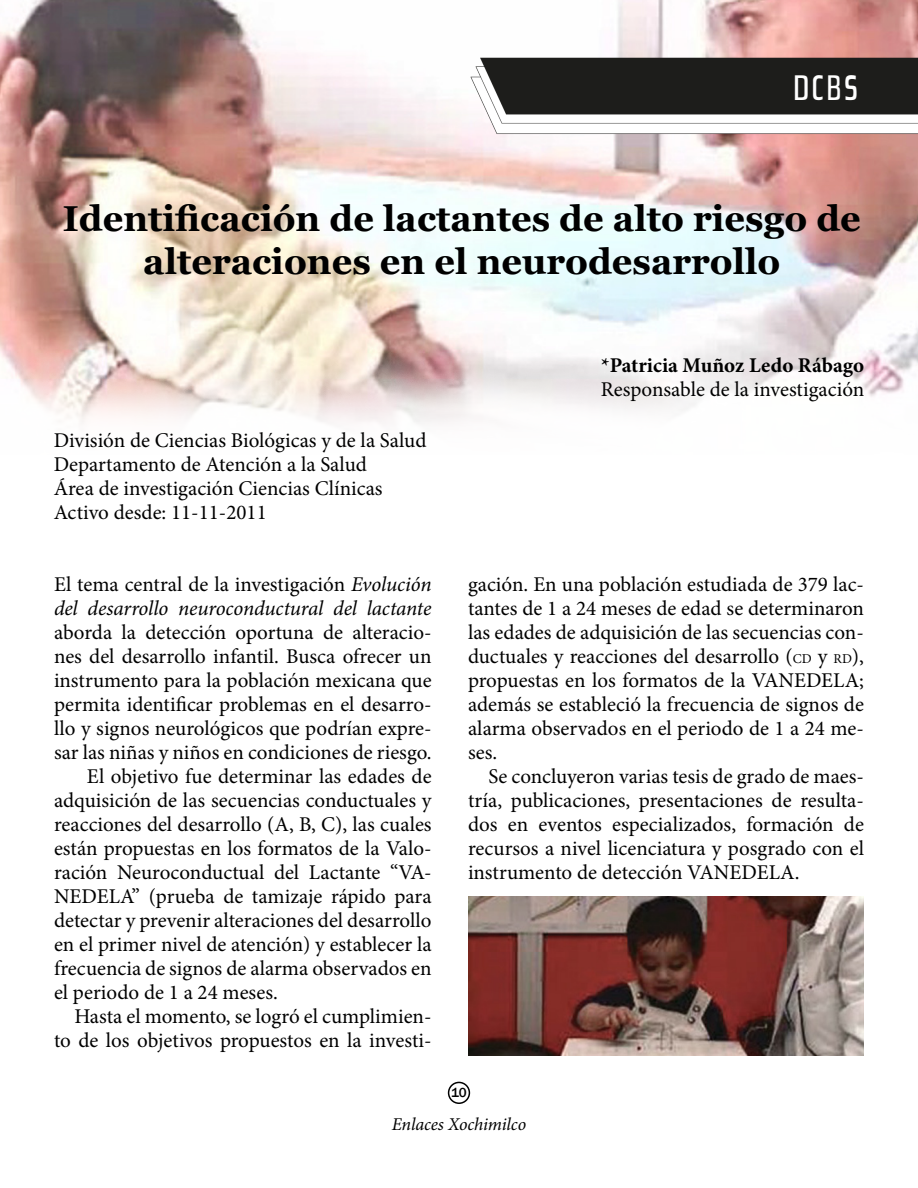
<style>
.page{position:relative;width:918px;height:1188px;background:#fff}
.page>*{position:absolute;margin:0;border:0;box-sizing:border-box;transform-origin:0 0}
.t1{font:700 36px/43.2px "Georgia";color:#000;text-align:center}
.t2{font:300 31.5px "OPTI Topic";color:#fff}
.t3{font:21px/24px "Minion Pro";color:#000;text-align:justify}
.t4{font:700 21px "Minion Pro";color:#000}
.t5{font:italic 18px "Minion Pro";letter-spacing:-.01em;color:#000}
.t6{font:500 13.5px "Franklin Gothic";color:#000}
.s1{font-style:italic}
.s2{font-size:13.5px}
</style>
<div class="page">
<div style="left:448px;top:1082px;width:22px;height:22px;border:2px solid #000;border-radius:50%"></div>
<img style="left:0;top:0;width:918px;height:423px">
<img style="left:448px;top:12px;width:470px;height:158px">
<img style="left:468px;top:897px;width:396px;height:158px">
<p class="t2" style="left:794px;top:67px;width:65px">DCBS</p>
<p class="t1" style="left:63px;top:197px;width:799px">Identificación de lactantes de alto riesgo de alteraciones en el neurodesarrollo</p>
<p class="t3" style="left:54px;top:429px;width:374px">División de Ciencias Biológicas y de la Salud</p>
<p class="t3" style="left:54px;top:453px;width:315px">Departamento de Atención a la Salud</p>
<p class="t3" style="left:54px;top:477px;width:330px">Área de investigación Ciencias Clínicas</p>
<p class="t3" style="left:54px;top:501px;width:215px">Activo desde: 11-11-2011</p>
<p class="t3" style="left:54px;top:573px;width:379px">El tema central de la investigación <span class="s1">Evolución del desarrollo neuroconductural del lactante </span>aborda la detección oportuna de alteracio&shy;nes del desarrollo infantil. Busca ofrecer un instrumento para la población mexicana que permita identificar problemas en el desarro&shy;llo y signos neurológicos que podrían expre&shy;sar las niñas y niños en condiciones de riesgo.</p>
<p class="t3" style="left:54px;top:765px;width:379px;text-indent:33px">El objetivo fue determinar las edades de adquisición de las secuencias conductuales y reacciones del desarrollo (A, B, C), las cuales están propuestas en los formatos de la Valo&shy;ración Neuroconductual del Lactante “VA-NEDELA” (prueba de tamizaje rápido para detectar y prevenir alteraciones del desarrollo en el primer nivel de atención) y establecer la frecuencia de signos de alarma observados en el periodo de 1 a 24 meses.</p>
<p class="t3" style="left:54px;top:1005px;width:379px;text-align:right">Hasta el momento, se logró el cumplimien&shy;to de los objetivos propuestos en la investi-</p>
<p class="t4" style="left:601px;top:351px;width:265px">*Patricia Muñoz Ledo Rábago</p>
<p class="t3" style="left:601px;top:378px;width:265px">Responsable de la investigación</p>
<p class="t3" style="left:468px;top:573px;width:398px">gación. En una población estudiada de 379 lac&shy;tantes de 1 a 24 meses de edad se determinaron las edades de adquisición de las secuencias con&shy;ductuales y reacciones del desarrollo (<span class="s2">CD</span> y <span class="s2">RD</span>), propuestas en los formatos de la VANEDELA; además se estableció la frecuencia de signos de alarma observados en el periodo de 1 a 24 me&shy;ses.</p>
<p class="t3" style="left:468px;top:765px;width:398px;text-indent:20px">Se concluyeron varias tesis de grado de maes&shy;tría, publicaciones, presentaciones de resulta&shy;dos en eventos especializados, formación de recursos a nivel licenciatura y posgrado con el instrumento de detección VANEDELA.</p>
<p class="t6" style="left:451px;top:1084px;width:17px">10</p>
<p class="t5" style="left:392px;top:1112px;width:136px">Enlaces Xochimilco</p>
</div>
